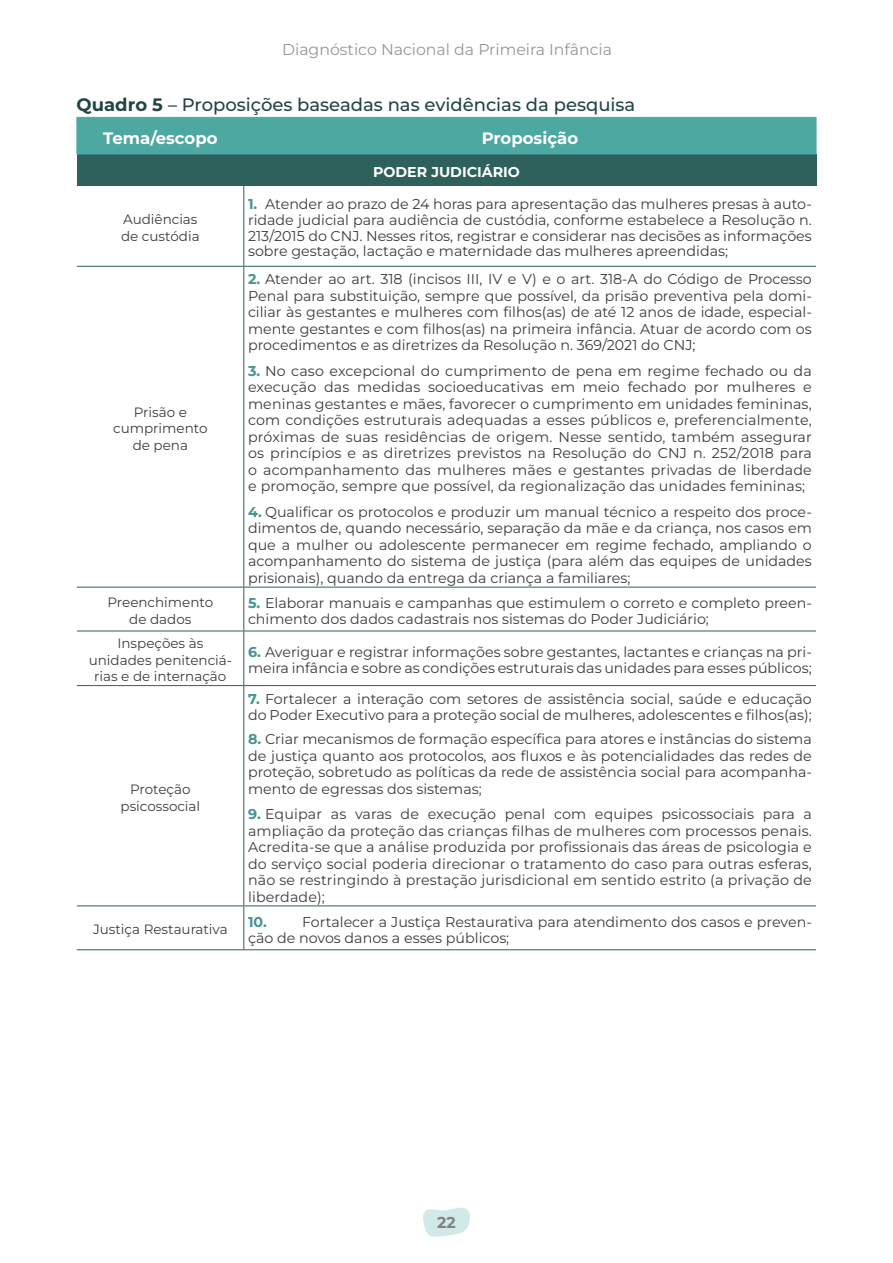
<style>
.page{position:relative;width:893px;height:1263px;background:#fff}
.page>*{position:absolute;margin:0;border:0;box-sizing:border-box;transform-origin:0 0}
.t1{font:500 18px "Montserrat";color:#214542}
.t2{font:700 16.5px "Montserrat";color:#fff}
.t3{font:15.75px "Montserrat";color:#979799}
.t4{font:700 15.75px "Montserrat";color:#808284}
.t5{font:14.25px/16.5px "Montserrat";color:#3c3c3b;text-align:justify}
.t6{font:700 14.25px "Montserrat";color:#fff}
.t7{font:700 14.25px "Montserrat";color:#45948f}
.t8{font:13.5px/16.5px "Montserrat";color:#3c3c3b;text-align:center}
.s1{font-weight:700}
.s2{font-weight:700;color:#45948f}
</style>
<div class="page">
<svg style="left:423px;top:1207px;width:47px;height:30px"></svg>
<div style="left:78px;top:118px;width:738px;height:36px;background:#4da8a1"></div>
<div style="left:77px;top:154px;width:739px;height:31px;background:#2e615c"></div>
<hr style="left:77px;top:117px;width:167px;height:1px;background:#4da8a1">
<hr style="left:77px;top:118px;width:1px;height:36px;background:#4da8a1">
<hr style="left:244px;top:117px;width:572px;height:1px;background:#4da8a1">
<hr style="left:243px;top:118px;width:1px;height:36px;background:#4da8a1">
<hr style="left:816px;top:118px;width:1px;height:36px;background:#4da8a1">
<hr style="left:244px;top:266px;width:572px;height:1px;background:#2e615c">
<hr style="left:244px;top:587px;width:572px;height:1px;background:#2e615c">
<hr style="left:244px;top:631px;width:572px;height:1px;background:#2e615c">
<hr style="left:244px;top:685px;width:572px;height:1px;background:#2e615c">
<hr style="left:244px;top:905px;width:572px;height:1px;background:#2e615c">
<hr style="left:244px;top:185px;width:572px;height:1px;background:#2e615c">
<hr style="left:244px;top:949px;width:572px;height:1px;background:#2e615c">
<hr style="left:77px;top:185px;width:167px;height:1px;background:#2e615c">
<hr style="left:243px;top:186px;width:1px;height:80px;background:#2e615c">
<hr style="left:77px;top:266px;width:167px;height:1px;background:#2e615c">
<hr style="left:243px;top:267px;width:1px;height:320px;background:#2e615c">
<hr style="left:77px;top:587px;width:167px;height:1px;background:#2e615c">
<hr style="left:243px;top:587px;width:1px;height:44px;background:#2e615c">
<hr style="left:77px;top:631px;width:167px;height:1px;background:#2e615c">
<hr style="left:243px;top:631px;width:1px;height:54px;background:#2e615c">
<hr style="left:77px;top:685px;width:167px;height:1px;background:#2e615c">
<hr style="left:243px;top:686px;width:1px;height:219px;background:#2e615c">
<hr style="left:77px;top:905px;width:167px;height:1px;background:#2e615c">
<hr style="left:243px;top:906px;width:1px;height:43px;background:#2e615c">
<hr style="left:77px;top:949px;width:167px;height:1px;background:#2e615c">
<hr style="left:77px;top:154px;width:167px;height:1px;background:#4da8a1">
<hr style="left:244px;top:154px;width:572px;height:1px;background:#4da8a1">
<p class="t3" style="left:282px;top:39px;width:331px">Diagnóstico Nacional da Primeira Infância</p>
<p class="t1" style="left:77px;top:93px;width:560px"><span class="s1">Quadro 5</span> – Proposições baseadas nas evidências da pesquisa</p>
<p class="t2" style="left:103px;top:127px;width:116px">Tema/escopo</p>
<p class="t2" style="left:482px;top:127px;width:98px">Proposição</p>
<p class="t6" style="left:373px;top:162px;width:148px">PODER JUDICIÁRIO</p>
<p class="t8" style="left:121px;top:211px;width:80px;text-align:left">Audiências de custódia</p>
<p class="t5" style="left:248px;top:196px;width:565px;line-height:15.8px"><span class="s2">1.</span> Atender ao prazo de 24 horas para apresentação das mulheres presas à auto&shy;ridade judicial para audiência de custódia, conforme estabelece a Resolução n.<br>213/2015 do CNJ. Nesses ritos, registrar e considerar nas decisões as informações sobre gestação, lactação e maternidade das mulheres apreendidas;</p>
<p class="t8" style="left:113px;top:403px;width:96px">Prisão e cumprimento de pena</p>
<p class="t5" style="left:248px;top:271px;width:565px"><span class="s2">2.</span> Atender ao art. 318 (incisos III, IV e V) e o art. 318-A do Código de Processo Penal para substituição, sempre que possível, da prisão preventiva pela domi&shy;ciliar às gestantes e mulheres com filhos(as) de até 12 anos de idade, especial&shy;mente gestantes e com filhos(as) na primeira infância. Atuar de acordo com os procedimentos e as diretrizes da Resolução n. 369/2021 do CNJ;</p>
<p class="t5" style="left:248px;top:362px;width:565px"><span class="s2">3.</span> No caso excepcional do cumprimento de pena em regime fechado ou da execução das medidas socioeducativas em meio fechado por mulheres e meninas gestantes e mães, favorecer o cumprimento em unidades femininas, com condições estruturais adequadas a esses públicos e, preferencialmente, próximas de suas residências de origem. Nesse sentido, também assegurar os princípios e as diretrizes previstos na Resolução do CNJ n. 252/2018 para o acompanhamento das mulheres mães e gestantes privadas de liberdade e promoção, sempre que possível, da regionalização das unidades femininas;</p>
<p class="t5" style="left:248px;top:503px;width:565px"><span class="s2">4.</span> Qualificar os protocolos e produzir um manual técnico a respeito dos proce&shy;dimentos de, quando necessário, separação da mãe e da criança, nos casos em que a mulher ou adolescente permanecer em regime fechado, ampliando o acompanhamento do sistema de justiça (para além das equipes de unidades prisionais), quando da entrega da criança a familiares;</p>
<p class="t8" style="left:108px;top:594px;width:107px">Preenchimento de dados</p>
<p class="t5" style="left:248px;top:595px;width:565px;line-height:15.8px"><span class="s2">5.</span> Elaborar manuais e campanhas que estimulem o correto e completo preen&shy;chimento dos dados cadastrais nos sistemas do Poder Judiciário;</p>
<p class="t8" style="left:89px;top:635px;width:145px">Inspeções às unidades penitenciá&shy;rias e de internação</p>
<p class="t5" style="left:248px;top:644px;width:565px;line-height:15.8px"><span class="s2">6.</span> Averiguar e registrar informações sobre gestantes, lactantes e crianças na pri&shy;meira infância e sobre as condições estruturais das unidades para esses públicos;</p>
<p class="t8" style="left:121px;top:781px;width:81px">Proteção psicossocial</p>
<p class="t8" style="left:93px;top:921px;width:136px">Justiça Restaurativa</p>
<p class="t5" style="left:248px;top:690px;width:565px"><span class="s2">7.</span> Fortalecer a interação com setores de assistência social, saúde e educação do Poder Executivo para a proteção social de mulheres, adolescentes e filhos(as);</p>
<p class="t5" style="left:248px;top:730px;width:565px"><span class="s2">8.</span> Criar mecanismos de formação específica para atores e instâncias do sistema de justiça quanto aos protocolos, aos fluxos e às potencialidades das redes de proteção, sobretudo as políticas da rede de assistência social para acompanha&shy;mento de egressas dos sistemas;</p>
<p class="t5" style="left:248px;top:805px;width:565px"><span class="s2">9.</span> Equipar as varas de execução penal com equipes psicossociais para a ampliação da proteção das crianças filhas de mulheres com processos penais.<br>Acredita-se que a análise produzida por profissionais das áreas de psicologia e do serviço social poderia direcionar o tratamento do caso para outras esferas, não se restringindo à prestação jurisdicional em sentido estrito (a privação de liberdade);</p>
<p class="t5" style="left:248px;top:913px;width:565px;line-height:15.8px;text-indent:54px">Fortalecer a Justiça Restaurativa para atendimento dos casos e preven&shy;ção de novos danos a esses públicos;</p>
<p class="t7" style="left:248px;top:912px;width:20px">10.</p>
<p class="t4" style="left:437px;top:1212px;width:20px">22</p>
</div>
